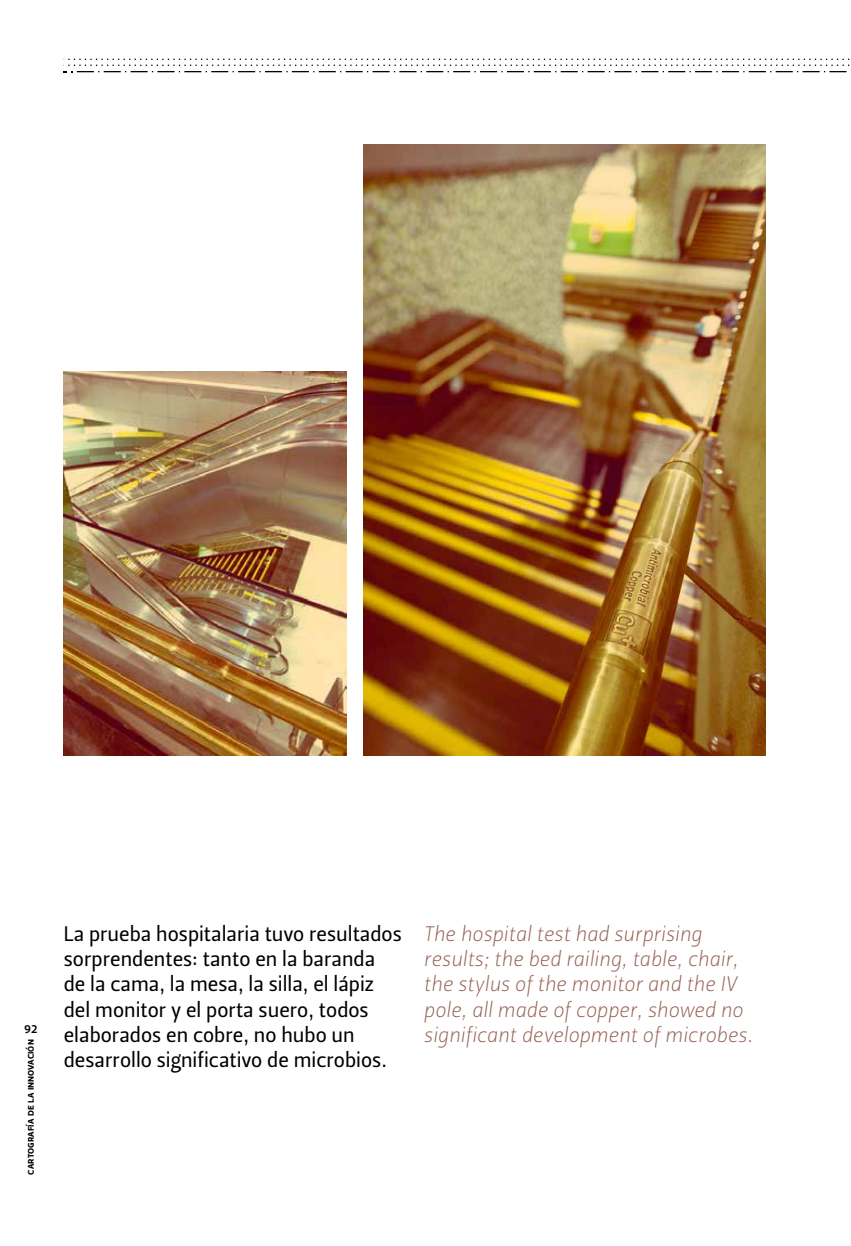
<style>
.page{position:relative;width:851px;height:1246px;background:#fff}
.page>*{position:absolute;margin:0;border:0;box-sizing:border-box;transform-origin:0 0}
.t1{font:21px/25.2px "Leitura Sans Grot 2";color:#000}
.t2{font:21px/25.2px "Leitura Sans Italic 1";color:#976456}
.t3{font:12px "Leitura Sans Grot 3";color:#000}
.t4{font:10.5px "Leitura Sans Grot 3";letter-spacing:.01em;color:#000}
</style>
<div class="page">
<svg style="left:64px;top:59px;width:786px;height:13px"></svg>
<img style="left:363px;top:145px;width:402px;height:610px">
<img style="left:64px;top:372px;width:282px;height:383px">
<p class="t3" style="left:24px;top:1022px;width:15px">92</p>
<p class="t4" style="left:24px;top:1174px;width:137px;rotate:-90deg">CARTOGRAFÍA DE LA INNOVACIÓN</p>
<p class="t1" style="left:64px;top:921px;width:339px">La prueba hospitalaria tuvo resultados sorprendentes: tanto en la baranda de la cama, la mesa, la silla, el lápiz del monitor y el porta suero, todos elaborados en cobre, no hubo un desarrollo significativo de microbios.</p>
<p class="t2" style="left:423px;top:921px;width:330px">The hospital test had surprising results; the bed railing, table, chair, the stylus of the monitor and the IV pole, all made of copper, showed no significant development of microbes.</p>
</div>
